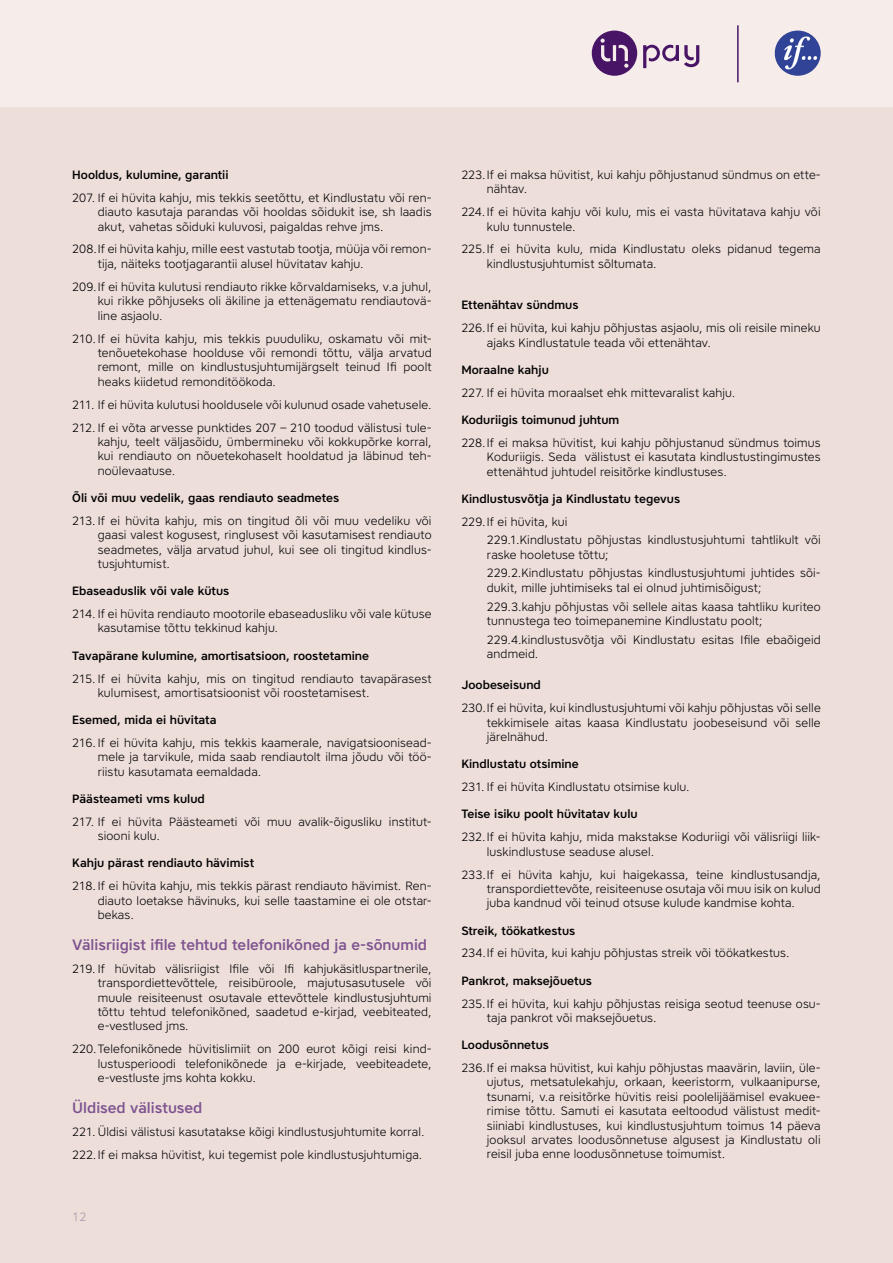
<style>
.page{position:relative;width:893px;height:1263px;background:#fff}
.page>*{position:absolute;margin:0;border:0;box-sizing:border-box;transform-origin:0 0}
.t1{font:500 15px "Core Sans A55";color:#7e538f}
.t2{font:300 12px/14.4px "Core Sans A35";letter-spacing:.01em;color:#000}
.t3{font:500 12px "Core Sans A55";color:#000}
.t4{font:300 12px "Core Sans A35";color:#aa96a7}
</style>
<div class="page">
<div style="left:0;top:106px;width:893px;height:1157px;background:#eddeda"></div>
<div style="left:0;top:0;width:893px;height:106px;background:#f6ecea"></div>
<svg style="left:592px;top:31px;width:107px;height:45px"></svg>
<img style="left:775px;top:31px;width:46px;height:45px;border-radius:23px">
<hr style="left:737px;top:25px;width:2px;height:57px;background:#481466">
<p class="t3" style="left:72px;top:167px;width:158px">Hooldus, kulumine, garantii</p>
<p class="t2" style="left:98px;top:190px;width:335px;text-align:justify;text-indent:-26px">207. If ei hüvita kahju, mis tekkis seetõttu, et Kindlustatu või ren&shy;diauto kasutaja parandas või hooldas sõidukit ise, sh laadis akut, vahetas sõiduki kuluvosi, paigaldas rehve jms.</p>
<p class="t2" style="left:98px;top:242px;width:335px;text-indent:-26px">208.If ei hüvita kahju, mille eest vastutab tootja, müüja või remon&shy;tija, näiteks tootjagarantii alusel hüvitatav kahju.</p>
<p class="t2" style="left:98px;top:279px;width:335px;text-align:justify;text-indent:-26px">209.If ei hüvita kulutusi rendiauto rikke kõrvaldamiseks, v.a juhul, kui rikke põhjuseks oli äkiline ja ettenägematu rendiautovä&shy;line asjaolu.</p>
<p class="t2" style="left:98px;top:331px;width:335px;text-align:justify;text-indent:-26px">210. If ei hüvita kahju, mis tekkis puuduliku, oskamatu või mit&shy;tenõuetekohase hoolduse või remondi tõttu, välja arvatud remont, mille on kindlustusjuhtumijärgselt teinud Ifi poolt heaks kiidetud remonditöökoda.</p>
<p class="t2" style="left:72px;top:393px;width:361px;line-height:23px">211. If ei hüvita kulutusi hooldusele või kulunud osade vahetusele.<br>212. If ei võta arvesse punktides 207 – 210 toodud välistusi tule-</p>
<p class="t2" style="left:98px;top:434px;width:335px;text-align:justify">kahju, teelt väljasõidu, ümbermineku või kokkupõrke korral, kui rendiauto on nõuetekohaselt hooldatud ja läbinud teh&shy;noülevaatuse.</p>
<p class="t3" style="left:72px;top:490px;width:269px">Õli või muu vedelik, gaas rendiauto seadmetes</p>
<p class="t2" style="left:98px;top:513px;width:335px;text-align:justify;text-indent:-26px">213. If ei hüvita kahju, mis on tingitud õli või muu vedeliku või gaasi valest kogusest, ringlusest või kasutamisest rendiauto seadmetes, välja arvatud juhul, kui see oli tingitud kindlus&shy;tusjuhtumist.</p>
<p class="t3" style="left:72px;top:583px;width:159px">Ebaseaduslik või vale kütus</p>
<p class="t2" style="left:98px;top:606px;width:335px;text-indent:-26px">214. If ei hüvita rendiauto mootorile ebaseadusliku või vale kütuse kasutamise tõttu tekkinud kahju.</p>
<p class="t3" style="left:72px;top:648px;width:298px">Tavapärane kulumine, amortisatsioon, roostetamine</p>
<p class="t2" style="left:98px;top:671px;width:335px;text-indent:-26px">215. If ei hüvita kahju, mis on tingitud rendiauto tavapärasest kulumisest, amortisatsioonist või roostetamisest.</p>
<p class="t3" style="left:72px;top:712px;width:146px">Esemed, mida ei hüvitata</p>
<p class="t2" style="left:98px;top:735px;width:335px;text-align:justify;text-indent:-26px">216. If ei hüvita kahju, mis tekkis kaamerale, navigatsioonisead&shy;mele ja tarvikule, mida saab rendiautolt ilma jõudu või töö&shy;riistu kasutamata eemaldada.</p>
<p class="t3" style="left:72px;top:791px;width:134px">Päästeameti vms kulud</p>
<p class="t2" style="left:98px;top:814px;width:335px;text-indent:-26px">217. If ei hüvita Päästeameti või muu avalik-õigusliku institut&shy;siooni kulu.</p>
<p class="t3" style="left:72px;top:855px;width:183px">Kahju pärast rendiauto hävimist</p>
<p class="t2" style="left:98px;top:879px;width:335px;text-align:justify;text-indent:-26px">218. If ei hüvita kahju, mis tekkis pärast rendiauto hävimist. Ren&shy;diauto loetakse hävinuks, kui selle taastamine ei ole otstar&shy;bekas.</p>
<p class="t1" style="left:72px;top:935px;width:356px">Välisriigist ifile tehtud telefonikõned ja e-sõnumid</p>
<p class="t2" style="left:98px;top:961px;width:335px;text-align:justify;text-indent:-26px">219. If hüvitab välisriigist Ifile või Ifi kahjukäsitluspartnerile, transpordiettevõttele, reisibüroole, majutusasutusele või muule reisiteenust osutavale ettevõttele kindlustusjuhtumi tõttu tehtud telefonikõned, saadetud e-kirjad, veebiteated, e-vestlused jms.</p>
<p class="t2" style="left:98px;top:1042px;width:335px;text-align:justify;text-indent:-26px">220.Telefonikõnede hüvitislimiit on 200 eurot kõigi reisi kind&shy;lustusperioodi telefonikõnede ja e-kirjade, veebiteadete, e-vestluste jms kohta kokku.</p>
<p class="t1" style="left:72px;top:1098px;width:132px">Üldised välistused</p>
<p class="t2" style="left:72px;top:1120px;width:354px;line-height:23px">221. Üldisi välistusi kasutatakse kõigi kindlustusjuhtumite korral.<br>222.If ei maksa hüvitist, kui tegemist pole kindlustusjuhtumiga.</p>
<p class="t4" style="left:72px;top:1208px;width:16px">12</p>
<p class="t2" style="left:487px;top:167px;width:335px;text-indent:-26px">223.If ei maksa hüvitist, kui kahju põhjustanud sündmus on ette&shy;nähtav.</p>
<p class="t2" style="left:487px;top:204px;width:335px;text-indent:-26px">224.If ei hüvita kahju või kulu, mis ei vasta hüvitatava kahju või kulu tunnustele.</p>
<p class="t2" style="left:487px;top:242px;width:335px;text-indent:-26px">225.If ei hüvita kulu, mida Kindlustatu oleks pidanud tegema kindlustusjuhtumist sõltumata.</p>
<p class="t3" style="left:461px;top:297px;width:119px">Ettenähtav sündmus</p>
<p class="t2" style="left:487px;top:321px;width:335px;text-indent:-26px">226.If ei hüvita, kui kahju põhjustas asjaolu, mis oli reisile mineku ajaks Kindlustatule teada või ettenähtav.</p>
<p class="t3" style="left:461px;top:362px;width:89px">Moraalne kahju</p>
<p class="t2" style="left:461px;top:385px;width:276px">227. If ei hüvita moraalset ehk mittevaralist kahju.</p>
<p class="t3" style="left:461px;top:412px;width:159px">Koduriigis toimunud juhtum</p>
<p class="t2" style="left:487px;top:435px;width:335px;text-align:justify;text-indent:-26px">228.If ei maksa hüvitist, kui kahju põhjustanud sündmus toimus Koduriigis. Seda välistust ei kasutata kindlustustingimustes ettenähtud juhtudel reisitõrke kindlustuses.</p>
<p class="t3" style="left:461px;top:491px;width:220px">Kindlustusvõtja ja Kindlustatu tegevus</p>
<p class="t2" style="left:487px;top:512px;width:335px;line-height:18.6px;text-indent:-26px">229.If ei hüvita, kui<br>229.1.Kindlustatu põhjustas kindlustusjuhtumi tahtlikult või</p>
<p class="t2" style="left:487px;top:545px;width:335px;line-height:18.6px">raske hooletuse tõttu;<br>229.2.Kindlustatu põhjustas kindlustusjuhtumi juhtides sõi-</p>
<p class="t2" style="left:487px;top:578px;width:335px;line-height:18.6px">dukit, mille juhtimiseks tal ei olnud juhtimisõigust;<br>229.3.kahju põhjustas või sellele aitas kaasa tahtliku kuriteo</p>
<p class="t2" style="left:487px;top:611px;width:335px;line-height:18.6px">tunnustega teo toimepanemine Kindlustatu poolt;<br>229.4.kindlustusvõtja või Kindlustatu esitas Ifile ebaõigeid</p>
<p class="t2" style="left:487px;top:646px;width:53px">andmeid.</p>
<p class="t3" style="left:461px;top:677px;width:81px">Joobeseisund</p>
<p class="t2" style="left:487px;top:701px;width:335px;text-align:justify;text-indent:-26px">230.If ei hüvita, kui kindlustusjuhtumi või kahju põhjustas või selle tekkimisele aitas kaasa Kindlustatu joobeseisund või selle järelnähud.</p>
<p class="t3" style="left:461px;top:756px;width:119px">Kindlustatu otsimine</p>
<p class="t2" style="left:461px;top:779px;width:230px">231. If ei hüvita Kindlustatu otsimise kulu.</p>
<p class="t3" style="left:461px;top:806px;width:178px">Teise isiku poolt hüvitatav kulu</p>
<p class="t2" style="left:487px;top:829px;width:335px;text-indent:-26px">232.If ei hüvita kahju, mida makstakse Koduriigi või välisriigi liik&shy;luskindlustuse seaduse alusel.</p>
<p class="t2" style="left:487px;top:867px;width:335px;text-align:justify;text-indent:-26px">233.If ei hüvita kahju, kui haigekassa, teine kindlustusandja, transpordiettevõte, reisiteenuse osutaja või muu isik on kulud juba kandnud või teinud otsuse kulude kandmise kohta.</p>
<p class="t3" style="left:461px;top:922px;width:115px">Streik, töökatkestus</p>
<p class="t2" style="left:461px;top:946px;width:330px">234.If ei hüvita, kui kahju põhjustas streik või töökatkestus.</p>
<p class="t3" style="left:461px;top:972px;width:132px">Pankrot, maksejõuetus</p>
<p class="t2" style="left:487px;top:996px;width:335px;text-indent:-26px">235.If ei hüvita, kui kahju põhjustas reisiga seotud teenuse osu&shy;taja pankrot või maksejõuetus.</p>
<p class="t3" style="left:461px;top:1037px;width:89px">Loodusõnnetus</p>
<p class="t2" style="left:487px;top:1060px;width:335px;text-align:justify;text-indent:-26px">236.If ei maksa hüvitist, kui kahju põhjustas maavärin, laviin, üle&shy;ujutus, metsatulekahju, orkaan, keeristorm, vulkaanipurse, tsunami, v.a reisitõrke hüvitis reisi poolelijäämisel evakuee&shy;rimise tõttu. Samuti ei kasutata eeltoodud välistust medit&shy;siiniabi kindlustuses, kui kindlustusjuhtum toimus 14 päeva jooksul arvates loodusõnnetuse algusest ja Kindlustatu oli reisil juba enne loodusõnnetuse toimumist.</p>
</div>
